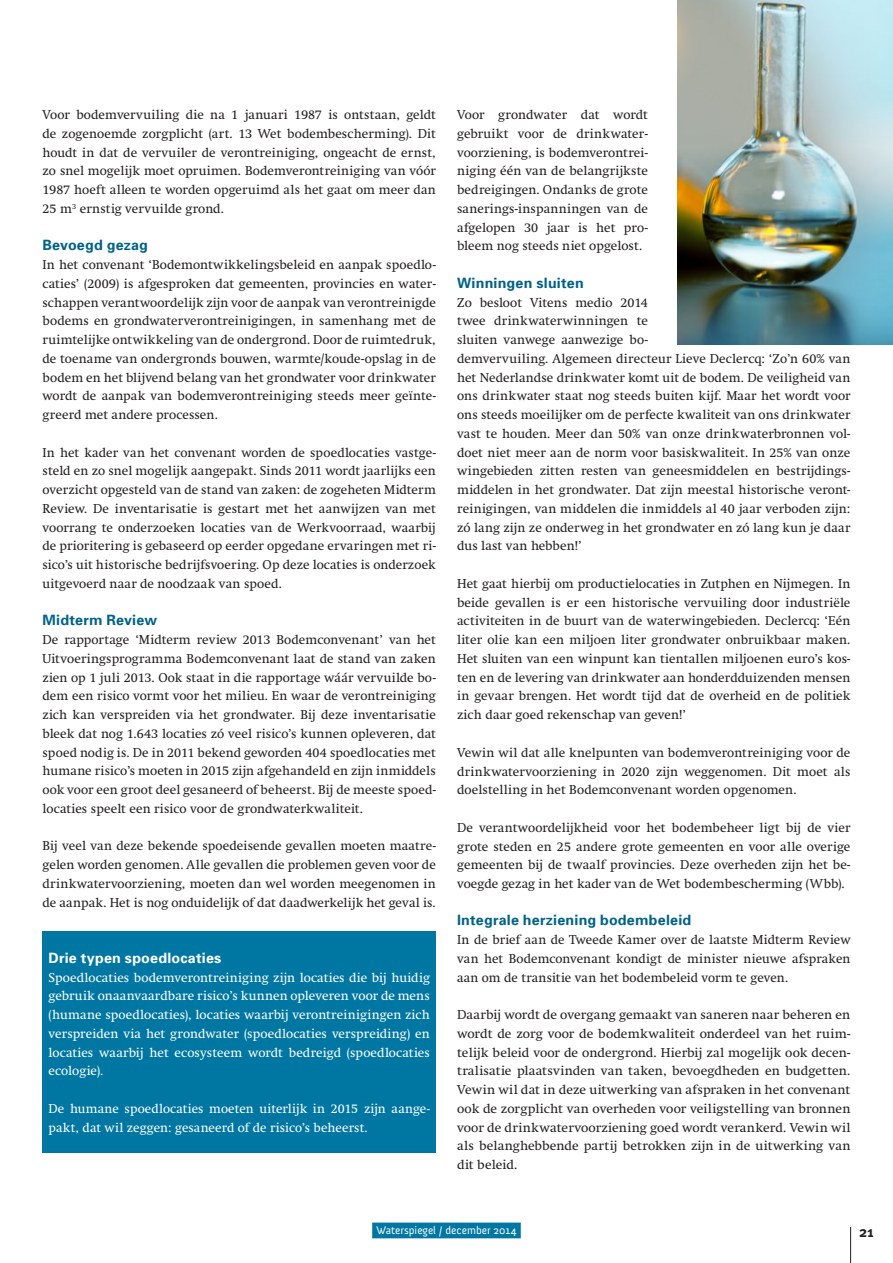
<style>
.page{position:relative;width:893px;height:1263px;background:#fff}
.page>*{position:absolute;margin:0;border:0;box-sizing:border-box;transform-origin:0 0}
.t1{font:700 15px "Meta Plus";color:#231f20}
.t2{font:700 14.25px "Univers";letter-spacing:.015em;color:#006288}
.t3{font:700 14.25px "Univers";letter-spacing:.02em;color:#fff}
.t4{font:12.75px/18.8px "Swift";letter-spacing:.01em;color:#231f20;text-align:justify}
.t5{font:12.75px/18.8px "Swift";letter-spacing:.01em;color:#fff;text-align:justify}
.t6{font:11.25px "Anivers";color:#fff}
</style>
<div class="page">
<hr style="left:850px;top:1227px;width:1px;height:36px;background:#231f20">
<div style="left:372px;top:1222px;width:149px;height:16px;background:#0076a3"></div>
<div style="left:43px;top:931px;width:393px;height:222px;background:#0076a3"></div>
<img style="left:678px;top:0;width:215px;height:344px">
<p class="t4" style="left:43px;top:105px;width:395px">Voor bodemvervuiling die na 1 januari 1987 is ontstaan, geldt de zogenoemde zorgplicht (art. 13 Wet bodembescherming). Dit houdt in dat de vervuiler de verontreiniging, ongeacht de ernst, zo snel mogelijk moet opruimen. Bodemverontreiniging van vóór 1987 hoeft alleen te worden opgeruimd als het gaat om meer dan 25 m<sup>3</sup> ernstig vervuilde grond.</p>
<p class="t2" style="left:43px;top:236px;width:107px">Bevoegd gezag</p>
<p class="t4" style="left:43px;top:255px;width:395px">In het convenant ‘Bodemontwikkelingsbeleid en aanpak spoedlo&shy;caties’ (2009) is afgesproken dat gemeenten, provincies en water&shy;schappen verantwoordelijk zijn voor de aanpak van verontreinigde bodems en grondwaterverontreinigingen, in samenhang met de ruimtelijke ontwikkeling van de ondergrond. Door de ruimtedruk, de toename van ondergronds bouwen, warmte/koude-opslag in de bodem en het blijvend belang van het grondwater voor drinkwater wordt de aanpak van bodemverontreiniging steeds meer geïnte&shy;greerd met andere processen.</p>
<p class="t4" style="left:43px;top:443px;width:395px">In het kader van het convenant worden de spoedlocaties vastge&shy;steld en zo snel mogelijk aangepakt. Sinds 2011 wordt jaarlijks een overzicht opgesteld van de stand van zaken: de zogeheten Midterm Review. De inventarisatie is gestart met het aanwijzen van met voorrang te onderzoeken locaties van de Werkvoorraad, waarbij de prioritering is gebaseerd op eerder opgedane ervaringen met ri&shy;sico’s uit historische bedrijfsvoering. Op deze locaties is onderzoek uitgevoerd naar de noodzaak van spoed.</p>
<p class="t2" style="left:43px;top:611px;width:116px">Midterm Review</p>
<p class="t4" style="left:43px;top:630px;width:395px">De rapportage ‘Midterm review 2013 Bodemconvenant’ van het Uitvoeringsprogramma Bodemconvenant laat de stand van zaken zien op 1 juli 2013. Ook staat in die rapportage wáár vervuilde bo&shy;dem een risico vormt voor het milieu. En waar de verontreiniging zich kan verspreiden via het grondwater. Bij deze inventarisatie bleek dat nog 1.643 locaties zó veel risico’s kunnen opleveren, dat spoed nodig is. De in 2011 bekend geworden 404 spoedlocaties met humane risico’s moeten in 2015 zijn afgehandeld en zijn inmiddels ook voor een groot deel gesaneerd of beheerst. Bij de meeste spoed&shy;locaties speelt een risico voor de grondwaterkwaliteit.</p>
<p class="t4" style="left:43px;top:837px;width:395px">Bij veel van deze bekende spoedeisende gevallen moeten maatre&shy;gelen worden genomen. Alle gevallen die problemen geven voor de drinkwatervoorziening, moeten dan wel worden meegenomen in de aanpak. Het is nog onduidelijk of dat daadwerkelijk het geval is.</p>
<p class="t3" style="left:49px;top:949px;width:174px">Drie typen spoedlocaties</p>
<p class="t5" style="left:49px;top:968px;width:383px">Spoedlocaties bodemverontreiniging zijn locaties die bij huidig gebruik onaanvaardbare risico’s kunnen opleveren voor de mens (humane spoedlocaties), locaties waarbij verontreinigingen zich verspreiden via het grondwater (spoedlocaties verspreiding) en locaties waarbij het ecosysteem wordt bedreigd (spoedlocaties ecologie).</p>
<p class="t5" style="left:49px;top:1099px;width:383px">De humane spoedlocaties moeten uiterlijk in 2015 zijn aange&shy;pakt, dat wil zeggen: gesaneerd of de risico’s beheerst.</p>
<p class="t4" style="left:457px;top:105px;width:192px">Voor grondwater dat wordt gebruikt voor de drinkwater&shy;voorziening, is bodemverontrei&shy;niging één van de belangrijkste bedreigingen. Ondanks de grote sanerings-inspanningen van de afgelopen 30 jaar is het pro&shy;bleem nog steeds niet opgelost.</p>
<p class="t2" style="left:457px;top:274px;width:128px">Winningen sluiten</p>
<p class="t4" style="left:457px;top:293px;width:395px;text-align:left">Zo besloot Vitens medio 2014<br>twee drinkwaterwinningen te<br>sluiten vanwege aanwezige bo-<br>demvervuiling. Algemeen directeur Lieve Declercq: ‘Zo’n 60% van het Nederlandse drinkwater komt uit de bodem. De veiligheid van ons drinkwater staat nog steeds buiten kijf. Maar het wordt voor ons steeds moeilijker om de perfecte kwaliteit van ons drinkwater vast te houden. Meer dan 50% van onze drinkwaterbronnen vol&shy;doet niet meer aan de norm voor basiskwaliteit. In 25% van onze wingebieden zitten resten van geneesmiddelen en bestrijdings&shy;middelen in het grondwater. Dat zijn meestal historische veront&shy;reinigingen, van middelen die inmiddels al 40 jaar verboden zijn: zó lang zijn ze onderweg in het grondwater en zó lang kun je daar dus last van hebben!’</p>
<p class="t4" style="left:457px;top:574px;width:395px">Het gaat hierbij om productielocaties in Zutphen en Nijmegen. In beide gevallen is er een historische vervuiling door industriële activiteiten in de buurt van de waterwingebieden. Declercq: ‘Eén liter olie kan een miljoen liter grondwater onbruikbaar maken.<br>Het sluiten van een winpunt kan tientallen miljoenen euro’s kos&shy;ten en de levering van drinkwater aan honderdduizenden mensen in gevaar brengen. Het wordt tijd dat de overheid en de politiek zich daar goed rekenschap van geven!’</p>
<p class="t4" style="left:457px;top:743px;width:395px">Vewin wil dat alle knelpunten van bodemverontreiniging voor de drinkwatervoorziening in 2020 zijn weggenomen. Dit moet als doelstelling in het Bodemconvenant worden opgenomen.</p>
<p class="t4" style="left:457px;top:818px;width:395px">De verantwoordelijkheid voor het bodembeheer ligt bij de vier grote steden en 25 andere grote gemeenten en voor alle overige gemeenten bij de twaalf provincies. Deze overheden zijn het be&shy;voegde gezag in het kader van de Wet bodembescherming (Wbb).</p>
<p class="t2" style="left:457px;top:911px;width:236px">Integrale herziening bodembeleid</p>
<p class="t4" style="left:457px;top:930px;width:395px">In de brief aan de Tweede Kamer over de laatste Midterm Review van het Bodemconvenant kondigt de minister nieuwe afspraken aan om de transitie van het bodembeleid vorm te geven.</p>
<p class="t4" style="left:457px;top:1005px;width:395px">Daarbij wordt de overgang gemaakt van saneren naar beheren en wordt de zorg voor de bodemkwaliteit onderdeel van het ruim&shy;telijk beleid voor de ondergrond. Hierbij zal mogelijk ook decen&shy;tralisatie plaatsvinden van taken, bevoegdheden en budgetten.<br>Vewin wil dat in deze uitwerking van afspraken in het convenant ook de zorgplicht van overheden voor veiligstelling van bronnen voor de drinkwatervoorziening goed wordt verankerd. Vewin wil als belanghebbende partij betrokken zijn in de uitwerking van dit beleid.</p>
<p class="t6" style="left:376px;top:1224px;width:142px">Waterspiegel / december 2014</p>
<p class="t1" style="left:859px;top:1223px;width:16px">21</p>
</div>
